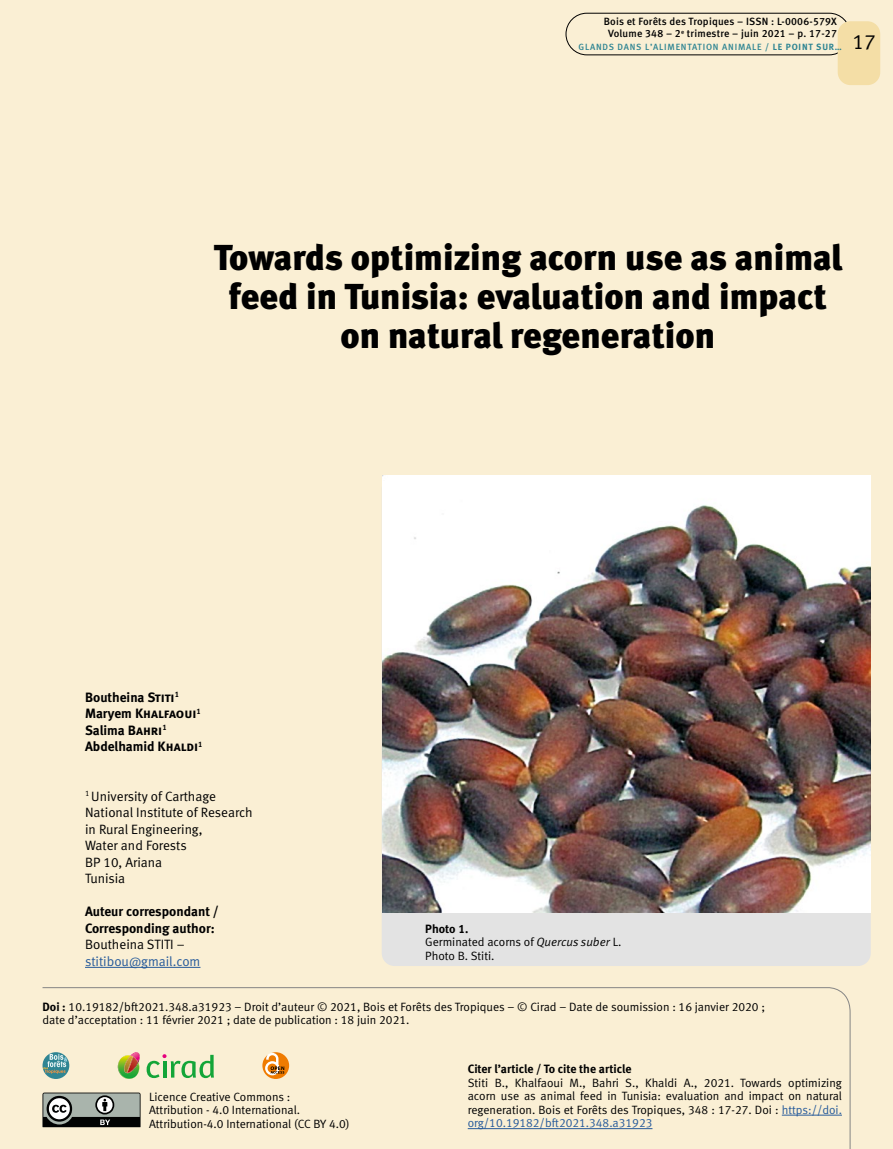
<style>
.page{position:relative;width:893px;height:1149px;background:#fff}
.page>*{position:absolute;margin:0;border:0;box-sizing:border-box;transform-origin:0 0}
.t1{font:36px/39px "Meta Black LF";color:#000;text-align:center}
.t2{font:21px "Meta Normal LF";color:#000}
.t3{font:13.5px/16.5px "Meta Normal LF";color:#000}
.t4{font:13.5px/16.5px "Meta Bold LF";color:#000}
.t5{font:13.5px "Meta Normal LF";color:#275b9b}
.t6{font:13.5px "Meta Bold LF Caps";color:#000}
.t7{font:12px/13.5px "Meta Normal LF";color:#000}
.t8{font:12px "Meta Bold LF";color:#000}
.t9{font:10.5px/12px "Meta Medium LF";letter-spacing:.02em;color:#000;text-align:center}
.t10{font:9px "Meta Medium LF";letter-spacing:.09em;color:#2f8593}
.s1{font-family:"Meta Bold LF"}
.s2{font-family:"Meta Bold LF Caps"}
.s3{font-style:italic}
.s4{color:#275b9b}
</style>
<div class="page">
<div style="left:0;top:0;width:893px;height:1148px;background:#faefd4"></div>
<div style="left:566px;top:13px;width:284px;height:42px;border:1px solid #000;border-radius:21px"></div>
<div style="left:838px;top:21px;width:42px;height:64px;background:#f4dea6;border-radius:13px"></div>
<div style="left:382px;top:475px;width:489px;height:490px;background:#e3e3e3;border-radius:13px"></div>
<img style="left:382px;top:475px;width:489px;height:436px">
<hr style="left:85px;top:966px;width:115px;height:1px;background:#275b9b">
<svg style="left:42px;top:987px;width:809px;height:161px"></svg>
<hr style="left:782px;top:1114px;width:60px;height:1px;background:#275b9b">
<hr style="left:468px;top:1127px;width:184px;height:1px;background:#275b9b">
<svg style="left:43px;top:1092px;width:98px;height:34px;background:#7a7f7b"></svg>
<svg style="left:43px;top:1051px;width:26px;height:27px"></svg>
<svg style="left:43px;top:1053px;width:24px;height:20px"></svg>
<svg style="left:262px;top:1051px;width:27px;height:27px"></svg>
<svg style="left:118px;top:1051px;width:22px;height:27px"></svg>
<svg style="left:147px;top:1053px;width:67px;height:24px"></svg>
<p class="t9" style="left:604px;top:16px;width:235px">Bois et Forêts des Tropiques – ISSN : L-0006-579X<br>Volume 348 – 2<sup>e</sup> trimestre – juin 2021 – p. 17-27</p>
<p class="t10" style="left:578px;top:41px;width:265px">GLANDS DANS L’ALIMENTATION ANIMALE <span class="s1">/ LE POINT SUR…</span></p>
<h2 class="t2" style="left:852px;top:30px;width:25px">17</h2>
<h1 class="t1" style="left:214px;top:238px;width:630px">Towards optimizing acorn use as animal feed in Tunisia: evaluation and impact on natural regeneration</h1>
<p class="t4" style="left:85px;top:688px;width:96px">Boutheina <span class="s2">Stiti</span><sup>1</sup></p>
<p class="t6" style="left:85px;top:705px;width:117px"><span class="s1">Maryem</span> Khalfaoui<sup>1</sup></p>
<p class="t4" style="left:85px;top:721px;width:119px">Salima <span class="s2">Bahri</span><sup>1<br></sup>Abdelhamid <span class="s2">Khaldi</span><sup>1</sup></p>
<p class="t3" style="left:85px;top:787px;width:169px"><sup>1</sup> University of Carthage<br>National Institute of Research in Rural Engineering,<br>Water and Forests<br>BP 10, Ariana<br>Tunisia</p>
<p class="t4" style="left:85px;top:903px;width:135px">Auteur correspondant /<br>Corresponding author:</p>
<p class="t3" style="left:85px;top:936px;width:101px">Boutheina STITI –</p>
<p class="t5" style="left:85px;top:953px;width:117px">stitibou@gmail.com</p>
<p class="t8" style="left:425px;top:921px;width:45px">Photo 1.</p>
<p class="t7" style="left:425px;top:934px;width:198px">Germinated acorns of <span class="s3">Quercus suber</span> L.<br>Photo B. Stiti.</p>
<p class="t7" style="left:43px;top:999px;width:724px"><span class="s1">Doi :</span> 10.19182/bft2021.348.a31923 – Droit d’auteur © 2021, Bois et Forêts des Tropiques – © Cirad – Date de soumission : 16 janvier 2020 ; date d’acceptation : 11 février 2021 ; date de publication : 18 juin 2021.</p>
<p class="t7" style="left:149px;top:1089px;width:202px">Licence Creative Commons :<br>Attribution - 4.0 International.<br>Attribution-4.0 International (CC BY 4.0)</p>
<p class="t8" style="left:468px;top:1061px;width:165px">Citer l’article / To cite the article</p>
<p class="t7" style="left:468px;top:1075px;width:376px;text-align:justify">Stiti B., Khalfaoui M., Bahri S., Khaldi A., 2021. Towards optimizing acorn use as animal feed in Tunisia: evaluation and impact on natural regeneration. Bois et Forêts des Tropiques, 348 : 17-27. Doi : <span class="s4">https://doi. org/10.19182/bft2021.348.a31923</span></p>
</div>
